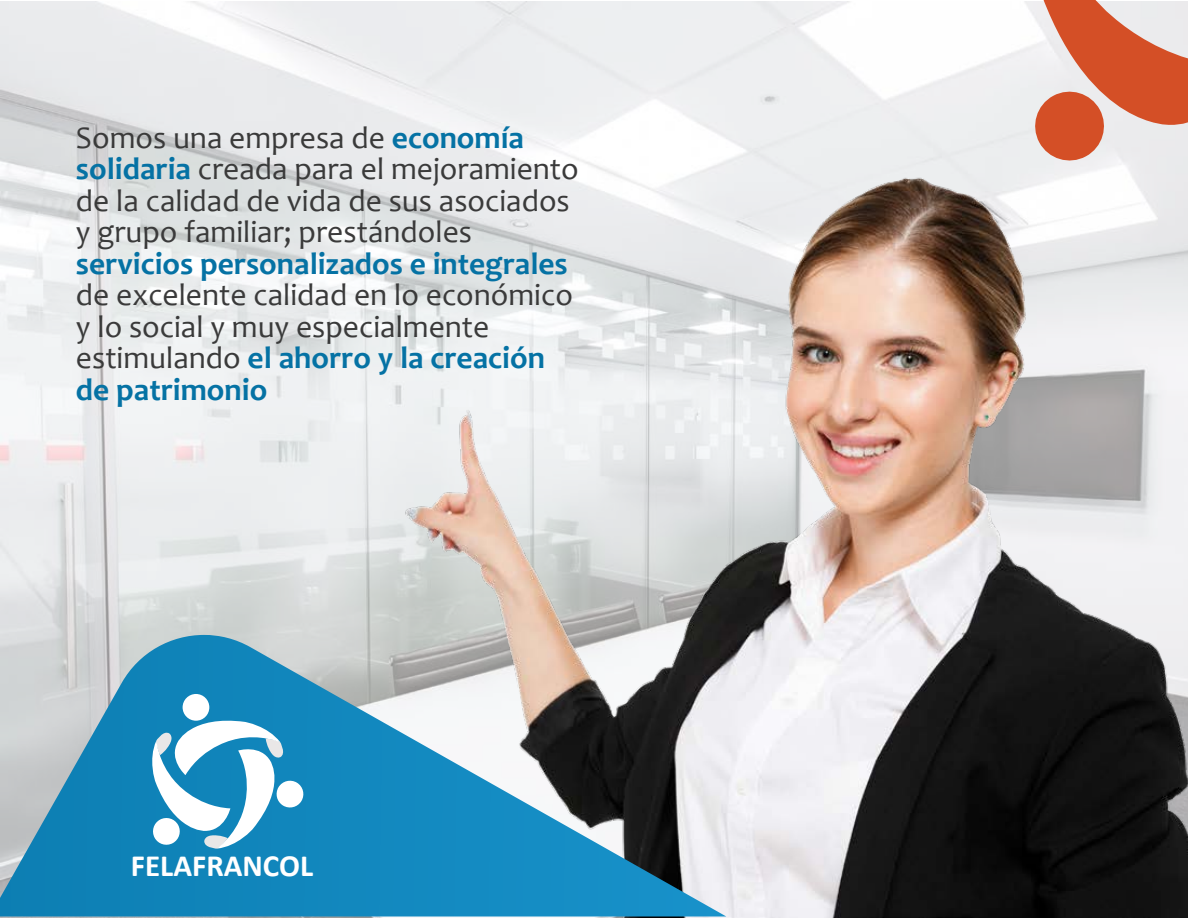
<style>
.page{position:relative;width:1188px;height:918px;background:#fff}
.page>*{position:absolute;margin:0;border:0;box-sizing:border-box;transform-origin:0 0}
.t1{font:31.5px/31.5px "Candara";color:#3a3a3a}
.t2{font:700 31.5px "Candara";color:#0572a4}
.t3{font:700 30.9px "Calibri";color:#fff}
.s1{font-weight:700;color:#0572a4}
</style>
<div class="page">
<img style="left:0;top:1px;width:1023px;height:917px">
<svg style="left:1023px;top:0;width:165px;height:140px;background:#df9782"></svg>
<img style="left:156px;top:140px;width:1032px;height:778px">
<svg style="left:0;top:635px;width:726px;height:281px;background:#5c97b2"></svg>
<div style="left:183px;top:694px;width:26px;height:27px;background:#fff;border-radius:50%"></div>
<svg style="left:148px;top:715px;width:157px;height:134px"></svg>
<p class="t1" style="left:76px;top:121px;width:504px">Somos una empresa de <span class="s1">economía solidaria</span> creada para el mejoramiento de la calidad de vida de sus asociados y grupo familiar; prestándoles</p>
<p class="t2" style="left:76px;top:244px;width:493px">servicios personalizados e integrales</p>
<p class="t1" style="left:76px;top:279px;width:499px">de excelente calidad en lo económico y lo social y muy especialmente estimulando <span class="s1">el ahorro y la creación de patrimonio</span></p>
<p class="t3" style="left:131px;top:844px;width:184px">FELAFRANCOL</p>
</div>
